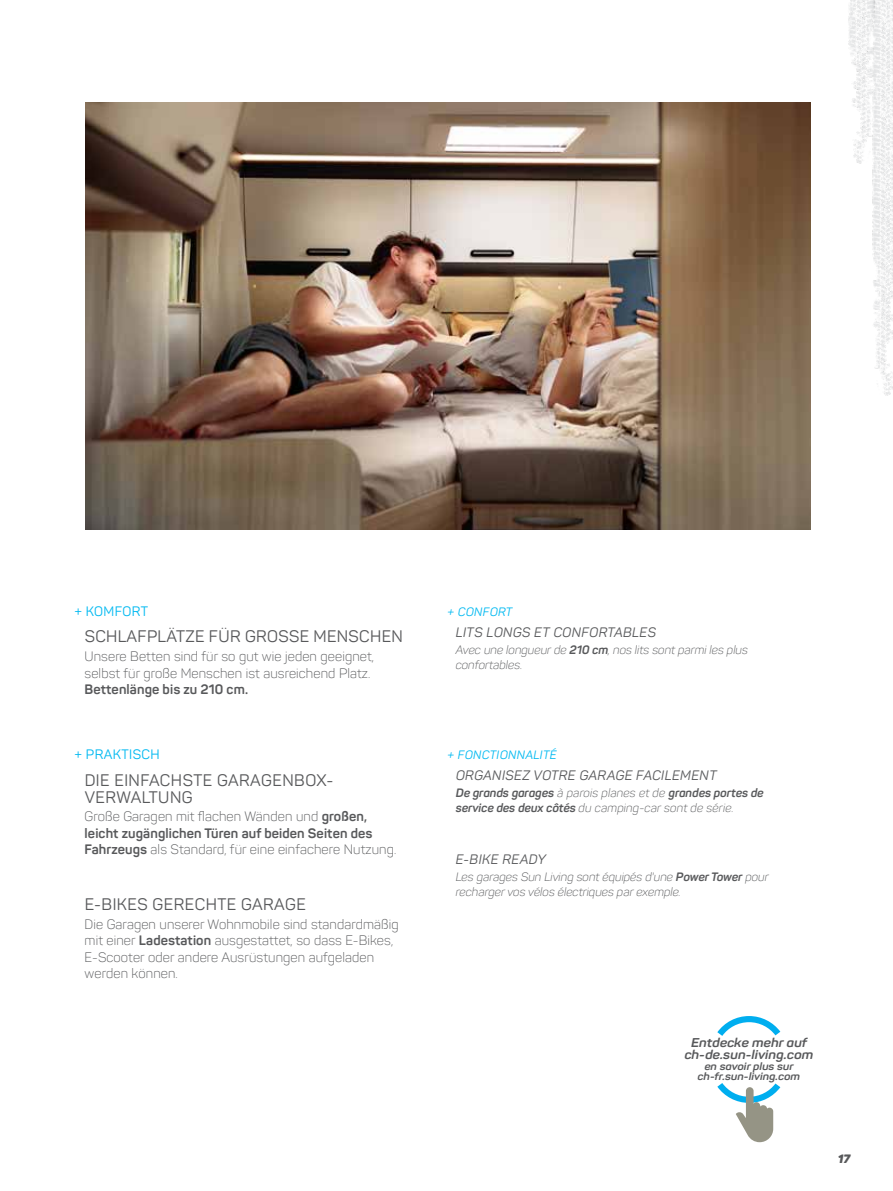
<style>
.page{position:relative;width:893px;height:1191px;background:#fff}
.page>*{position:absolute;margin:0;border:0;box-sizing:border-box;transform-origin:0 0}
.t1{font:16.5px/16.5px "Panton";letter-spacing:.02em;color:#58595b}
.t2{font:300 13.5px/16.5px "Panton";letter-spacing:.01em;color:#58595b}
.t3{font:italic 13.5px "Panton";letter-spacing:.03em;color:#58595b}
.t4{font:700 13.5px "Panton";letter-spacing:.01em;color:#58595b}
.t5{font:13.5px "Panton";letter-spacing:.03em;color:#00b9f1}
.t6{font:italic 700 12.6px/12px "Panton";color:#58595b;text-align:center;scale:1.11 1}
.t7{font:italic 300 12px/15px "Panton";color:#58595b}
.t8{font:italic 700 12px/15px "Panton";color:#58595b}
.t9{font:italic 12px "Panton";letter-spacing:.03em;color:#00b9f1}
.t10{font:italic 900 12px "Panton";color:#58595b}
.t11{font:italic 700 10.5px/10.2px "Panton";color:#58595b;text-align:center;scale:1.11 1}
.s1{font-weight:700}
.s2{font-weight:300}
</style>
<div class="page">
<img style="left:85px;top:102px;width:725px;height:427px">
<img style="left:872px;top:0;width:21px;height:396px">
<img style="left:848px;top:0;width:38px;height:213px">
<svg style="left:717px;top:1016px;width:63px;height:20px"></svg>
<svg style="left:717px;top:1083px;width:63px;height:59px"></svg>
<p class="t5" style="left:74px;top:603px;width:75px">+ KOMFORT</p>
<p class="t9" style="left:448px;top:604px;width:66px">+ CONFORT</p>
<p class="t1" style="left:85px;top:628px;width:320px">SCHLAFPLÄTZE FÜR GROSSE MENSCHEN</p>
<p class="t2" style="left:85px;top:648px;width:291px">Unsere Betten sind für so gut wie jeden geeignet, selbst für große Menschen ist ausreichend Platz.</p>
<p class="t4" style="left:85px;top:681px;width:165px">Bettenlänge bis zu 210 cm.</p>
<p class="t3" style="left:456px;top:623px;width:202px">LITS LONGS ET CONFORTABLES</p>
<p class="t7" style="left:456px;top:642px;width:294px">Avec une longueur de <span class="s1">210 cm</span>, nos lits sont parmi les plus confortables.</p>
<p class="t5" style="left:74px;top:746px;width:87px">+ PRAKTISCH</p>
<p class="t9" style="left:448px;top:748px;width:111px">+ FONCTIONNALITÉ</p>
<p class="t1" style="left:85px;top:772px;width:250px">DIE EINFACHSTE GARAGENBOX-<br>VERWALTUNG</p>
<p class="t2" style="left:85px;top:808px;width:313px">Große Garagen mit flachen Wänden und <span class="s1">großen, leicht zugänglichen Türen auf beiden Seiten des<br>Fahrzeugs</span> als Standard, für eine einfachere Nutzung.</p>
<p class="t1" style="left:85px;top:896px;width:223px">E-BIKES GERECHTE GARAGE</p>
<p class="t2" style="left:85px;top:915px;width:316px">Die Garagen unserer Wohnmobile sind standardmäßig mit einer <span class="s1">Ladestation</span> ausgestattet, so dass E-Bikes, E-Scooter oder andere Ausrüstungen aufgeladen werden können.</p>
<p class="t3" style="left:456px;top:767px;width:262px">ORGANISEZ VOTRE GARAGE FACILEMENT</p>
<p class="t8" style="left:456px;top:785px;width:309px">De grands garages <span class="s2">à parois planes et de</span> grandes portes de service des deux côtés <span class="s2">du camping-car sont de série.</span></p>
<p class="t3" style="left:456px;top:850px;width:91px">E-BIKE READY</p>
<p class="t7" style="left:456px;top:869px;width:315px">Les garages Sun Living sont équipés d'une <span class="s1">Power Tower</span> pour recharger vos vélos électriques par exemple.</p>
<p class="t6" style="left:684px;top:1036px;width:118px">Entdecke mehr auf ch-de.sun-living.com</p>
<p class="t11" style="left:698px;top:1060px;width:94px">en savoir plus sur ch-fr.sun-living.com</p>
<p class="t10" style="left:838px;top:1150px;width:14px">17</p>
</div>
